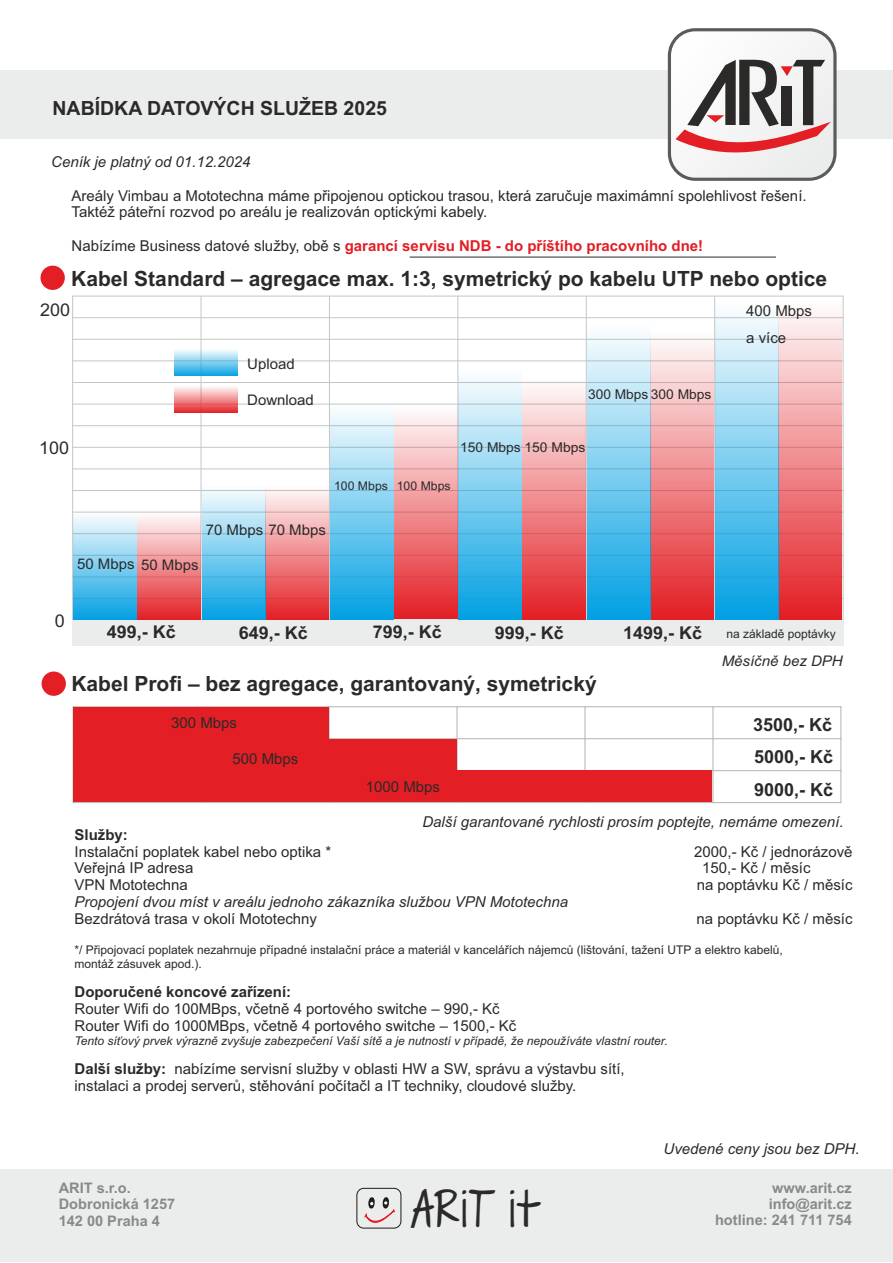
<style>
.page{position:relative;width:893px;height:1263px;background:#fff}
.page>*{position:absolute;margin:0;border:0;box-sizing:border-box;transform-origin:0 0}
.t1{font:49.35px "A Year Without Rain";letter-spacing:.005em;color:#2b2a29}
.t2{font:700 21px "Arial";color:#2b2a29}
.t3{font:700 19.5px "Arial";color:#2b2a29}
.t4{font:700 18px/32.8px "Arial";color:#2b2a29;text-align:justify}
.t5{font:700 17.55px "Arial";color:#2b2a29}
.t6{font:17.55px "Arial";color:#2b2a29}
.t7{font:15px/16.8px "Arial";color:#2b2a29}
.t8{font:italic 15px "Arial";color:#2b2a29}
.t9{font:700 15px "Arial";color:#e31e24}
.t10{font:700 15px "Arial";color:#2b2a29}
.t11{font:14.7px "Arial";color:#2b2a29}
.t12{font:italic 14.7px "Arial";color:#2b2a29}
.t13{font:700 14.55px/16.2px "Arial";color:#898989}
.t14{font:13.5px "Arial";color:#2b2a29}
.t15{font:12px/13.4px "Arial";color:#2b2a29}
.t16{font:italic 12px "Arial";color:#2b2a29}
.s1{font-weight:400;color:#2b2a29}
.s2{font-weight:700}
</style>
<div class="page">
<hr style="left:73px;top:706px;width:1px;height:97px;background:#b2b3b3">
<hr style="left:329px;top:706px;width:1px;height:97px;background:#b2b3b3">
<hr style="left:457px;top:706px;width:1px;height:97px;background:#b2b3b3">
<hr style="left:585px;top:706px;width:1px;height:97px;background:#b2b3b3">
<hr style="left:712px;top:706px;width:1px;height:97px;background:#b2b3b3">
<hr style="left:840px;top:706px;width:1px;height:97px;background:#b2b3b3">
<hr style="left:73px;top:802px;width:768px;height:1px;background:#b2b3b3">
<hr style="left:73px;top:770px;width:768px;height:1px;background:#b2b3b3">
<hr style="left:73px;top:738px;width:768px;height:1px;background:#b2b3b3">
<hr style="left:73px;top:706px;width:768px;height:1px;background:#b2b3b3">
<hr style="left:72px;top:296px;width:1px;height:324px;background:#c5c6c6">
<hr style="left:201px;top:296px;width:1px;height:324px;background:#c5c6c6">
<hr style="left:329px;top:296px;width:1px;height:324px;background:#c5c6c6">
<hr style="left:457px;top:296px;width:1px;height:324px;background:#c5c6c6">
<hr style="left:586px;top:296px;width:1px;height:324px;background:#c5c6c6">
<hr style="left:714px;top:296px;width:1px;height:324px;background:#c5c6c6">
<hr style="left:843px;top:296px;width:1px;height:324px;background:#c5c6c6">
<hr style="left:72px;top:598px;width:771px;height:1px;background:#c5c6c6">
<hr style="left:72px;top:576px;width:771px;height:1px;background:#c5c6c6">
<hr style="left:72px;top:555px;width:771px;height:1px;background:#c5c6c6">
<hr style="left:72px;top:533px;width:771px;height:1px;background:#c5c6c6">
<hr style="left:72px;top:512px;width:771px;height:1px;background:#c5c6c6">
<hr style="left:72px;top:490px;width:771px;height:1px;background:#c5c6c6">
<hr style="left:72px;top:468px;width:771px;height:1px;background:#c5c6c6">
<hr style="left:72px;top:447px;width:771px;height:1px;background:#c5c6c6">
<hr style="left:72px;top:425px;width:771px;height:1px;background:#c5c6c6">
<hr style="left:72px;top:404px;width:771px;height:1px;background:#c5c6c6">
<hr style="left:72px;top:382px;width:771px;height:1px;background:#c5c6c6">
<hr style="left:72px;top:360px;width:771px;height:1px;background:#c5c6c6">
<hr style="left:72px;top:339px;width:771px;height:1px;background:#c5c6c6">
<hr style="left:72px;top:317px;width:771px;height:1px;background:#c5c6c6">
<hr style="left:72px;top:296px;width:771px;height:1px;background:#c5c6c6">
<div style="left:0;top:71px;width:893px;height:68px;background:#ebecec"></div>
<div style="left:72px;top:620px;width:771px;height:26px;background:#ebecec"></div>
<div style="left:669px;top:30px;width:166px;height:149px;background:#f6f6f6;border-radius:26px"></div>
<div style="left:668px;top:28px;width:169px;height:153px;border:3px solid #5b5b5b;border-radius:26px"></div>
<svg style="left:675px;top:60px;width:156px;height:103px"></svg>
<div style="left:0;top:1169px;width:893px;height:92px;background:#ebecec"></div>
<div style="left:356px;top:1188px;width:45px;height:40px;border:1px solid #1c1b17;border-radius:7px"></div>
<svg style="left:364px;top:1197px;width:31px;height:26px"></svg>
<div style="left:74px;top:707px;width:255px;height:31px;background:#e31e24"></div>
<div style="left:74px;top:739px;width:383px;height:31px;background:#e31e24"></div>
<div style="left:74px;top:771px;width:638px;height:31px;background:#e31e24"></div>
<div style="left:137px;top:512px;width:64px;height:108px;background:linear-gradient(to bottom,#fefcfc,#e22026)"></div>
<svg style="left:265px;top:489px;width:64px;height:131px;background:#ea8a8e"></svg>
<div style="left:394px;top:406px;width:63px;height:213px;background:linear-gradient(to bottom,#fdfbfb,#e21e24)"></div>
<svg style="left:650px;top:334px;width:64px;height:285px;background:#e78d92"></svg>
<svg style="left:778px;top:314px;width:64px;height:306px;background:#ee878a"></svg>
<svg style="left:522px;top:378px;width:64px;height:242px;background:#ee8c8f"></svg>
<svg style="left:174px;top:386px;width:64px;height:27px;background:#ef8e91"></svg>
<div style="left:73px;top:512px;width:64px;height:108px;background:linear-gradient(to bottom,#fcfdfe,#03a0e2)"></div>
<svg style="left:202px;top:491px;width:63px;height:129px;background:#78cbee"></svg>
<div style="left:330px;top:404px;width:64px;height:215px;background:linear-gradient(to bottom,#fbfcfd,#019fe2)"></div>
<svg style="left:587px;top:335px;width:63px;height:285px;background:#78cbee"></svg>
<svg style="left:715px;top:303px;width:64px;height:316px;background:#7dccee"></svg>
<svg style="left:458px;top:370px;width:64px;height:250px;background:#7cccee"></svg>
<svg style="left:175px;top:349px;width:63px;height:27px;background:#80ceef"></svg>
<div style="left:41px;top:266px;width:24px;height:24px;background:#e31e24;border-radius:50%"></div>
<div style="left:42px;top:671px;width:24px;height:25px;background:#e31e24;border-radius:50%"></div>
<hr style="left:410px;top:257px;width:366px;height:1px;background:#2b2a29">
<h3 class="t3" style="left:53px;top:101px;width:336px">NABÍDKA DATOVÝCH SLUŽEB 2025</h3>
<p class="t8" style="left:51px;top:156px;width:201px">Ceník je platný od 01.12.2024</p>
<p class="t7" style="left:72px;top:188px;width:737px">Areály Vimbau a Mototechna máme připojenou optickou trasou, která zaručuje maximámní spolehlivost řešení.<br>Taktéž páteřní rozvod po areálu je realizován optickými kabely.</p>
<p class="t9" style="left:72px;top:240px;width:633px"><span class="s1">Nabízíme Business datové služby, obě s</span> garancí servisu NDB - do příštího pracovního dne!</p>
<h2 class="t2" style="left:71px;top:271px;width:757px">Kabel Standard – agregace max. 1:3, symetrický po kabelu UTP nebo optice</h2>
<p class="t6" style="left:40px;top:303px;width:32px">200</p>
<p class="t11" style="left:247px;top:359px;width:49px">Upload</p>
<p class="t11" style="left:247px;top:395px;width:68px">Download</p>
<p class="t14" style="left:588px;top:389px;width:125px">300 Mbps 300 Mbps</p>
<p class="t6" style="left:39px;top:441px;width:32px">100</p>
<p class="t15" style="left:334px;top:480px;width:55px">100 Mbps</p>
<p class="t15" style="left:397px;top:480px;width:55px">100 Mbps</p>
<p class="t14" style="left:460px;top:442px;width:127px">150 Mbps 150 Mbps</p>
<p class="t11" style="left:77px;top:559px;width:123px">50 Mbps 50 Mbps</p>
<p class="t11" style="left:206px;top:525px;width:122px">70 Mbps 70 Mbps</p>
<p class="t7" style="left:746px;top:298px;width:67px;line-height:27.3px">400 Mbps a více</p>
<p class="t6" style="left:55px;top:614px;width:12px">0</p>
<p class="t5" style="left:107px;top:625px;width:71px">499,- Kč</p>
<p class="t5" style="left:239px;top:626px;width:71px">649,- Kč</p>
<p class="t5" style="left:373px;top:625px;width:71px">799,- Kč</p>
<p class="t5" style="left:495px;top:626px;width:71px">999,- Kč</p>
<p class="t5" style="left:623px;top:626px;width:81px">1499,- Kč</p>
<h2 class="t2" style="left:71px;top:676px;width:527px">Kabel Profi – bez agregace, garantovaný, symetrický</h2>
<p class="t7" style="left:171px;top:716px;width:67px">300 Mbps</p>
<p class="t7" style="left:232px;top:751px;width:67px">500 Mbps</p>
<p class="t7" style="left:366px;top:780px;width:76px">1000 Mbps</p>
<p class="t15" style="left:726px;top:628px;width:111px">na základě poptávky</p>
<p class="t12" style="left:722px;top:656px;width:122px">Měsíčně bez DPH</p>
<p class="t4" style="left:753px;top:709px;width:82px">3500,- Kč 5000,- Kč 9000,- Kč</p>
<p class="t8" style="left:422px;top:816px;width:423px">Další garantované rychlosti prosím poptejte, nemáme omezení.</p>
<p class="t10" style="left:74px;top:829px;width:55px">Služby:</p>
<p class="t7" style="left:74px;top:844px;width:258px">Instalační poplatek kabel nebo optika *</p>
<p class="t7" style="left:694px;top:844px;width:160px">2000,- Kč / jednorázově</p>
<p class="t7" style="left:74px;top:861px;width:120px">Veřejná IP adresa</p>
<p class="t7" style="left:702px;top:861px;width:110px">150,- Kč / měsíc</p>
<p class="t7" style="left:74px;top:878px;width:115px">VPN Mototechna</p>
<p class="t7" style="left:697px;top:878px;width:157px">na poptávku Kč / měsíc</p>
<p class="t8" style="left:74px;top:896px;width:495px">Propojení dvou míst v areálu jednoho zákazníka službou VPN Mototechna</p>
<p class="t7" style="left:74px;top:911px;width:244px">Bezdrátová trasa v okolí Mototechny</p>
<p class="t7" style="left:697px;top:911px;width:157px">na poptávku Kč / měsíc</p>
<p class="t15" style="left:74px;top:945px;width:710px">*/ Připojovací poplatek nezahrnuje případné instalační práce a materiál v kancelářích nájemců (lištování, tažení UTP a elektro kabelů, montáž zásuvek apod.).</p>
<p class="t10" style="left:74px;top:986px;width:218px">Doporučené koncové zařízení:</p>
<p class="t7" style="left:74px;top:1002px;width:443px">Router Wifi do 100MBps, včetně 4 portového switche – 990,- Kč<br>Router Wifi do 1000MBps, včetně 4 portového switche – 1500,- Kč</p>
<p class="t16" style="left:74px;top:1036px;width:595px">Tento síťový prvek výrazně zvyšuje zabezpečení Vaší sítě a je nutností v případě, že nepoužíváte vlastní router.</p>
<p class="t7" style="left:74px;top:1062px;width:552px"><span class="s2">Další služby:</span> nabízíme servisní služby v oblasti HW a SW, správu a výstavbu sítí, instalaci a prodej serverů, stěhování počítačl a IT techniky, cloudové služby.</p>
<p class="t13" style="left:59px;top:1181px;width:118px">ARIT s.r.o.<br>Dobronická 1257<br>142 00 Praha 4</p>
<h1 class="t1" style="left:410px;top:1178px;width:127px">ARiT it</h1>
<p class="t8" style="left:664px;top:1142px;width:197px">Uvedené ceny jsou bez DPH.</p>
<p class="t13" style="left:769px;top:1181px;width:84px">www.arit.cz info@arit.cz</p>
<p class="t13" style="left:715px;top:1213px;width:138px">hotline: 241 711 754</p>
</div>
